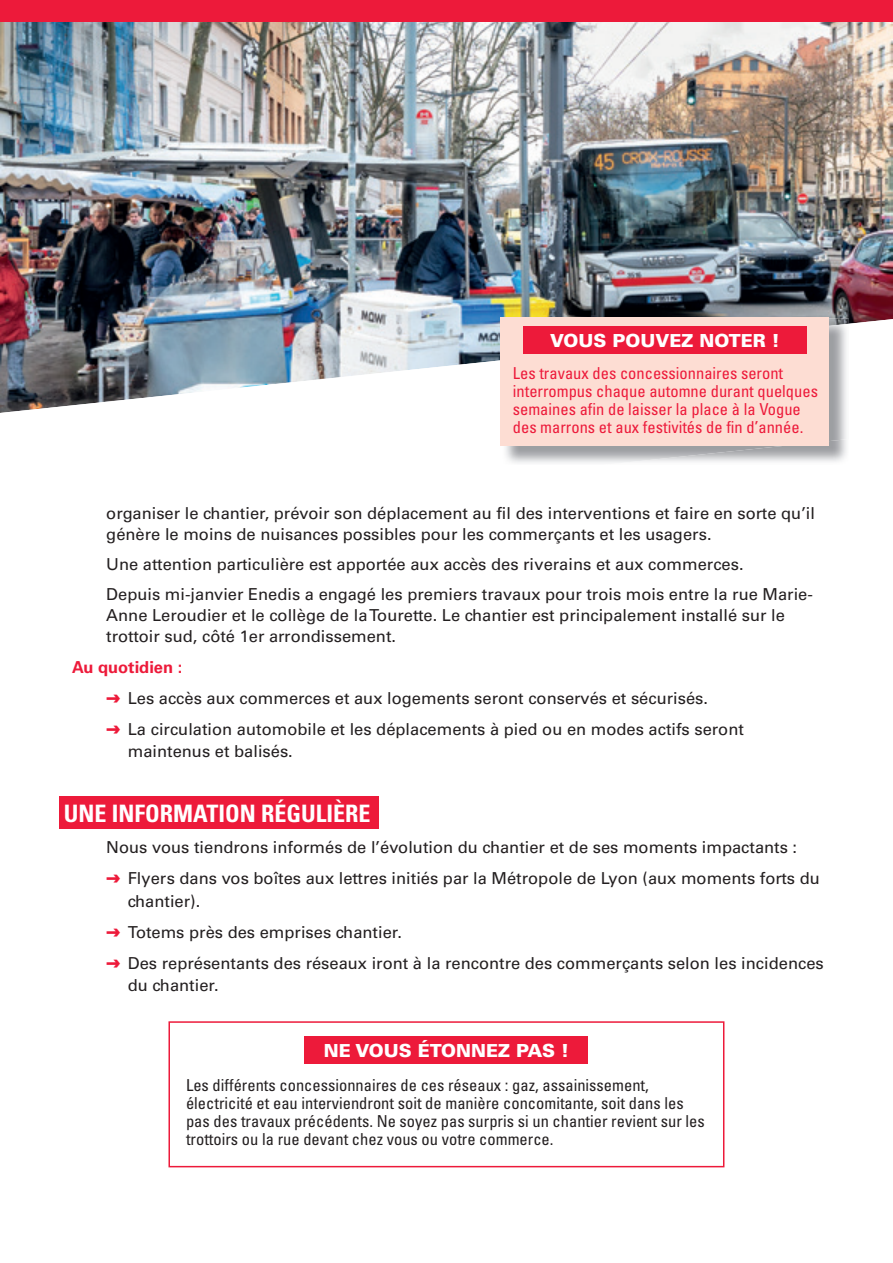
<style>
.page{position:relative;width:893px;height:1263px;background:#fff}
.page>*{position:absolute;margin:0;border:0;box-sizing:border-box;transform-origin:0 0}
.t1{font:700 condensed 24px "Univers";color:#fff}
.t2{font:900 18px "Univers";color:#fff}
.t3{font:16.5px/22.5px "Univers";color:#231f20}
.t4{font:condensed 16.5px/18px "Univers";color:#231f20}
.t5{font:condensed 16.5px/18px "Univers";color:#ed1a3a}
.t6{font:700 16.5px "Univers";color:#ed1a3a}
.s1{font-family:"Elza";font-weight:700;font-size:21px;color:#ed1a3a}
</style>
<div class="page">
<img style="left:0;top:21px;width:893px;height:298px">
<div style="left:0;top:0;width:893px;height:21px;background:#ed1a3a"></div>
<svg style="left:0;top:319px;width:892px;height:127px"></svg>
<img style="left:502px;top:324px;width:347px;height:139px">
<div style="left:501px;top:317px;width:328px;height:128px;background:#fdddd3"></div>
<div style="left:523px;top:326px;width:283px;height:28px;background:#ed1a3a"></div>
<svg style="left:168px;top:1021px;width:556px;height:146px"></svg>
<div style="left:305px;top:1036px;width:283px;height:28px;background:#ed1a3a"></div>
<div style="left:60px;top:796px;width:319px;height:26px;background:#ed1a3a"></div>
<div style="left:60px;top:822px;width:319px;height:6px;background:#ed1a3a"></div>
<p class="t2" style="left:550px;top:329px;width:231px">VOUS POUVEZ NOTER !</p>
<p class="t5" style="left:513px;top:364px;width:307px">Les travaux des concessionnaires seront interrompus chaque automne durant quelques semaines afin de laisser la place à la Vogue des marrons et aux festivités de fin d’année.</p>
<p class="t3" style="left:106px;top:503px;width:710px;line-height:21px">organiser le chantier, prévoir son déplacement au fil des interventions et faire en sorte qu’il génère le moins de nuisances possibles pour les commerçants et les usagers.</p>
<p class="t3" style="left:106px;top:549px;width:708px;line-height:29.5px">Une attention particulière est apportée aux accès des riverains et aux commerces.<br>Depuis mi-janvier Enedis a engagé les premiers travaux pour trois mois entre la rue Marie-</p>
<p class="t3" style="left:106px;top:604px;width:680px;line-height:21px">Anne Leroudier et le collège de la Tourette. Le chantier est principalement installé sur le trottoir sud, côté 1er arrondissement.</p>
<p class="t6" style="left:72px;top:657px;width:112px">Au quotidien :</p>
<p class="t3" style="left:106px;top:686px;width:603px"><span class="s1">→</span> Les accès aux commerces et aux logements seront conservés et sécurisés.</p>
<p class="t3" style="left:128px;top:717px;width:618px;text-indent:-22px"><span class="s1">→</span> La circulation automobile et les déplacements à pied ou en modes actifs seront maintenus et balisés.</p>
<h1 class="t1" style="left:64px;top:799px;width:308px">UNE INFORMATION RÉGULIÈRE</h1>
<p class="t3" style="left:106px;top:836px;width:692px">Nous vous tiendrons informés de l’évolution du chantier et de ses moments impactants :</p>
<p class="t3" style="left:128px;top:867px;width:694px;text-indent:-22px"><span class="s1">→</span> Flyers dans vos boîtes aux lettres initiés par la Métropole de Lyon (aux moments forts du chantier).</p>
<p class="t3" style="left:106px;top:920px;width:297px"><span class="s1">→</span> Totems près des emprises chantier.</p>
<p class="t3" style="left:128px;top:951px;width:697px;text-indent:-22px"><span class="s1">→</span> Des représentants des réseaux iront à la rencontre des commerçants selon les incidences du chantier.</p>
<p class="t2" style="left:324px;top:1039px;width:246px">NE VOUS ÉTONNEZ PAS !</p>
<p class="t4" style="left:186px;top:1075px;width:520px">Les différents concessionnaires de ces réseaux : gaz, assainissement, électricité et eau interviendront soit de manière concomitante, soit dans les pas des travaux précédents. Ne soyez pas surpris si un chantier revient sur les trottoirs ou la rue devant chez vous ou votre commerce.</p>
</div>
